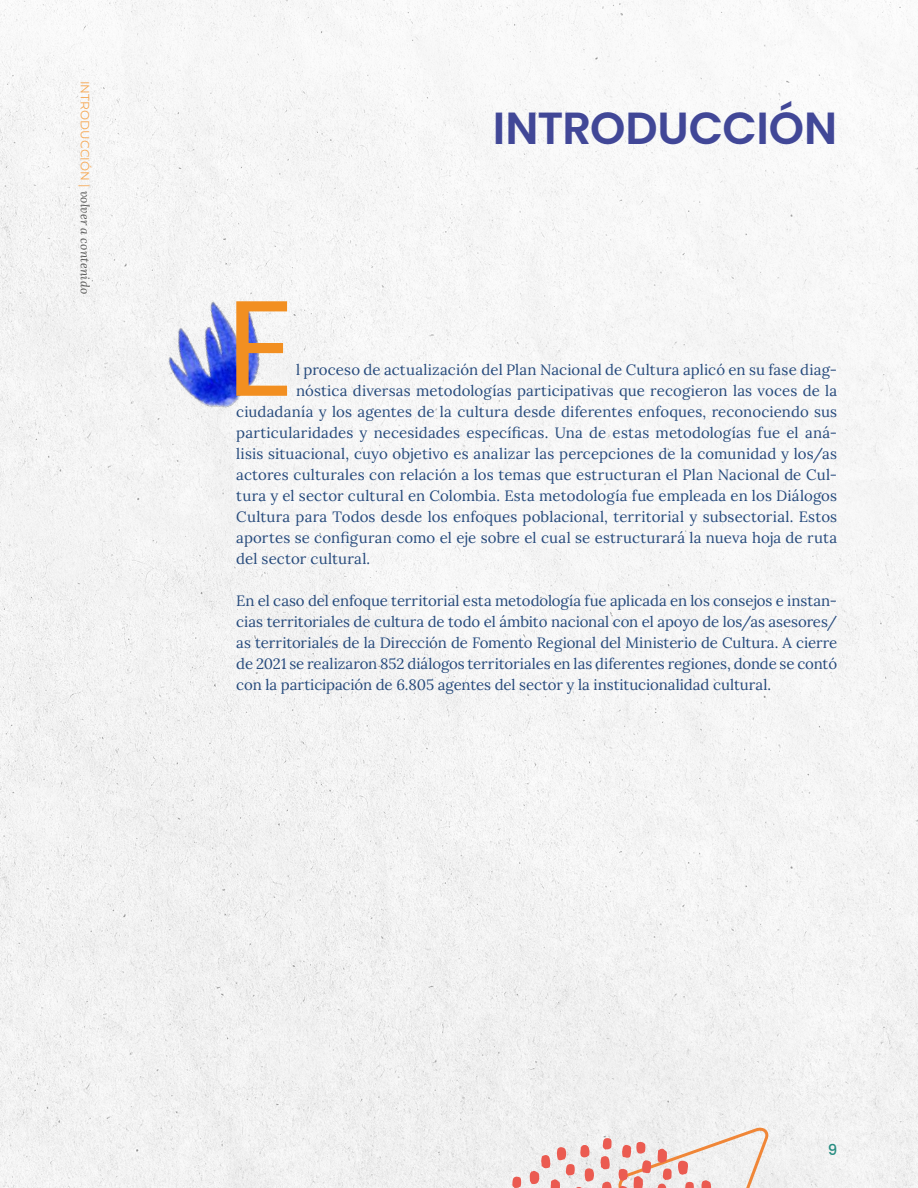
<style>
.page{position:relative;width:918px;height:1188px;background:#fff}
.page>*{position:absolute;margin:0;border:0;box-sizing:border-box;transform-origin:0 0}
.t1{font:135.45px "Poppins";color:#f28f21}
.t2{font:600 45px "Poppins";letter-spacing:-.005em;color:#414797}
.t3{font:15px/21px "Lora";letter-spacing:.01em;color:#264a7c;text-align:justify}
.t4{font:500 15px "Poppins";color:#268c81}
.t5{font:italic 12px "Lora";letter-spacing:.02em;color:#575756}
.s1{font-family:"Montserrat";font-style:normal;color:#f6a751}
</style>
<div class="page">
<img style="left:0;top:0;width:918px;height:1188px">
<svg style="left:602px;top:1182px;width:10px;height:6px"></svg>
<svg style="left:600px;top:1156px;width:10px;height:13px"></svg>
<svg style="left:603px;top:1138px;width:9px;height:12px"></svg>
<svg style="left:512px;top:1177px;width:9px;height:11px"></svg>
<svg style="left:529px;top:1144px;width:65px;height:44px"></svg>
<svg style="left:618px;top:1127px;width:155px;height:61px"></svg>
<img style="left:0;top:123px;width:409px;height:445px">
<p class="t5" style="left:93px;top:81px;width:215px;rotate:90deg"><span class="s1">INTRODUCCIÓN |</span> volver a contenido</p>
<h2 class="t2" style="left:493px;top:102px;width:346px">INTRODUCCIÓN</h2>
<h1 class="t1" style="left:226px;top:270px;width:71px">E</h1>
<p class="t3" style="left:296px;top:358px;width:543px">l proceso de actualización del Plan Nacional de Cultura aplicó en su fase diag-</p>
<p class="t3" style="left:296px;top:379px;width:543px">nóstica diversas metodologías participativas que recogieron las voces de la</p>
<p class="t3" style="left:236px;top:400px;width:602px">ciudadanía y los agentes de la cultura desde diferentes enfoques, reconociendo sus</p>
<p class="t3" style="left:236px;top:421px;width:602px">particularidades y necesidades específicas. Una de estas metodologías fue el aná-</p>
<p class="t3" style="left:236px;top:442px;width:602px">lisis situacional, cuyo objetivo es analizar las percepciones de la comunidad y los/as</p>
<p class="t3" style="left:236px;top:463px;width:602px">actores culturales con relación a los temas que estructuran el Plan Nacional de Cul-</p>
<p class="t3" style="left:236px;top:484px;width:602px">tura y el sector cultural en Colombia. Esta metodología fue empleada en los Diálogos</p>
<p class="t3" style="left:236px;top:505px;width:602px">Cultura para Todos desde los enfoques poblacional, territorial y subsectorial. Estos</p>
<p class="t3" style="left:236px;top:526px;width:602px">aportes se configuran como el eje sobre el cual se estructurará la nueva hoja de ruta</p>
<p class="t3" style="left:236px;top:547px;width:135px">del sector cultural.</p>
<p class="t3" style="left:236px;top:589px;width:602px">En el caso del enfoque territorial esta metodología fue aplicada en los consejos e instan&shy;cias territoriales de cultura de todo el ámbito nacional con el apoyo de los/as asesores/ as territoriales de la Dirección de Fomento Regional del Ministerio de Cultura. A cierre de 2021 se realizaron 852 diálogos territoriales en las diferentes regiones, donde se contó con la participación de 6.805 agentes del sector y la institucionalidad cultural.</p>
<p class="t4" style="left:828px;top:1142px;width:11px">9</p>
</div>
